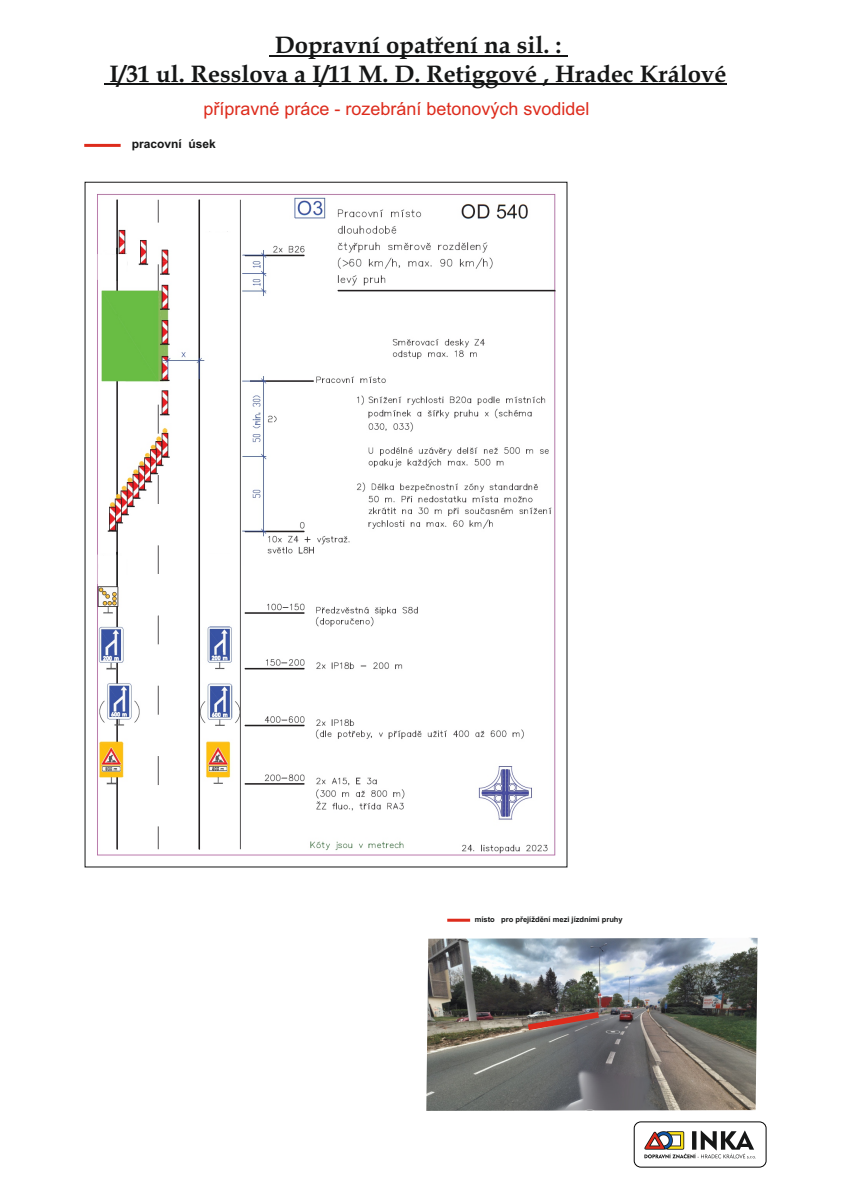
<style>
.page{position:relative;width:842px;height:1191px;background:#fff}
.page>*{position:absolute;margin:0;border:0;box-sizing:border-box;transform-origin:0 0}
.t1{font:700 24px/28.5px "Book Antiqua";color:#151616;text-align:center}
.t2{font:18px "Arial";color:#dd2b1c}
.t3{font:700 12px "Arial";color:#151616}
.t4{font:700 7.5px "Arial";color:#151616}
</style>
<div class="page">
<hr style="left:269px;top:55px;width:298px;height:1px;background:#151616">
<hr style="left:104px;top:84px;width:623px;height:1px;background:#151616">
<hr style="left:84px;top:144px;width:37px;height:3px;background:#dd2b1c">
<hr style="left:447px;top:918px;width:23px;height:3px;background:#dd2b1c">
<img style="left:426px;top:938px;width:332px;height:172px">
<svg style="left:522px;top:1008px;width:83px;height:26px;background:#815e5a"></svg>
<div style="left:634px;top:1121px;width:132px;height:46px;background:#fff;border:1px solid #000;border-radius:7px"></div>
<svg style="left:644px;top:1130px;width:112px;height:28px"></svg>
<img style="left:97px;top:193px;width:459px;height:663px">
<svg style="left:201px;top:553px;width:165px;height:48px"></svg>
<svg style="left:98px;top:554px;width:30px;height:30px"></svg>
<hr style="left:116px;top:552px;width:2px;height:32px;background:#151616">
<svg style="left:201px;top:232px;width:37px;height:36px"></svg>
<hr style="left:116px;top:248px;width:2px;height:32px;background:#151616">
<svg style="left:98px;top:251px;width:30px;height:29px"></svg>
<p class="t1" style="left:110px;top:33px;width:618px">Dopravní opatření na sil. :<br>I/31 ul. Resslova a I/11 M. D. Retiggové , Hradec Králové</p>
<p class="t2" style="left:203px;top:101px;width:388px">přípravné práce - rozebrání betonových svodidel</p>
<p class="t3" style="left:132px;top:139px;width:86px">pracovní úsek</p>
<p class="t4" style="left:475px;top:917px;width:149px">místo pro přejíždění mezi jízdními pruhy</p>
</div>
